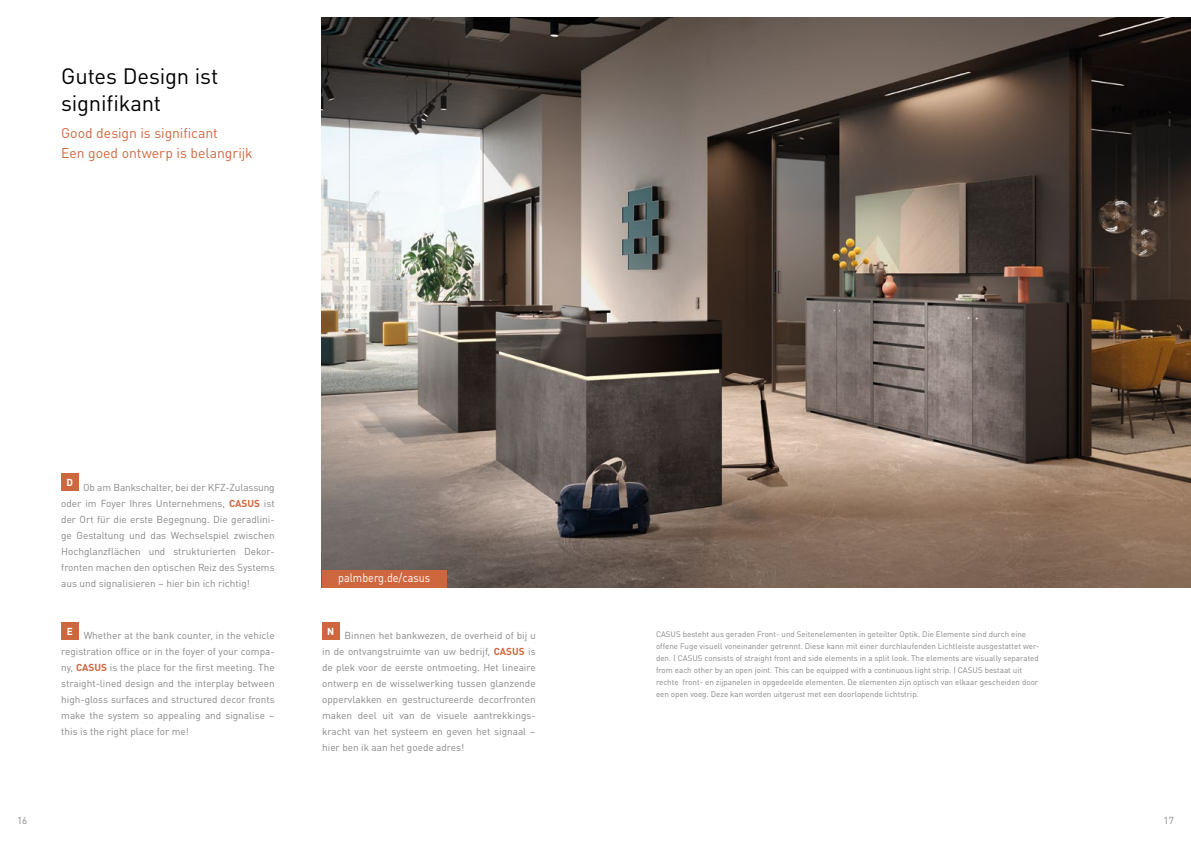
<style>
.page{position:relative;width:1191px;height:842px;background:#fff}
.page>*{position:absolute;margin:0;border:0;box-sizing:border-box;transform-origin:0 0}
.t1{font:22px/27px "DINOT";letter-spacing:-.01em;color:#000}
.t2{font:14px/20px "DINOT";letter-spacing:-.005em;color:#cf673e}
.t3{font:12px "DINOT";color:#fff;scale:.9 1}
.t4{font:10px/16px "DINOT";color:#878787;text-align:justify}
.t5{font:700 10px "DINOT";color:#fff}
.t6{font:8px/12px "DINOT";color:#878787}
.s1{font-weight:700;color:#cf673e}
</style>
<div class="page">
<img style="left:322px;top:17px;width:869px;height:570px">
<div style="left:61px;top:474px;width:17px;height:17px;background:#cf673e"></div>
<div style="left:61px;top:622px;width:17px;height:17px;background:#cf673e"></div>
<div style="left:322px;top:622px;width:17px;height:17px;background:#cf673e"></div>
<div style="left:322px;top:570px;width:125px;height:17px;background:#cf673e"></div>
<h1 class="t1" style="left:61px;top:61px;width:159px">Gutes Design ist signifikant</h1>
<h2 class="t2" style="left:61px;top:122px;width:193px">Good design is significant<br>Een goed ontwerp is belangrijk</h2>
<p class="t4" style="left:17px;top:812px;width:12px">16</p>
<p class="t5" style="left:66px;top:475px;width:8px">D</p>
<p class="t4" style="left:61px;top:478px;width:215px;text-indent:22px">Ob am Bankschalter, bei der KFZ-Zulassung oder im Foyer Ihres Unternehmens, <span class="s1">CASUS</span> ist der Ort für die erste Begegnung. Die geradlini&shy;ge Gestaltung und das Wechselspiel zwischen Hochglanzflächen und strukturierten Dekor&shy;fronten machen den optischen Reiz des Systems aus und signalisieren – hier bin ich richtig!</p>
<p class="t5" style="left:67px;top:623px;width:8px">E</p>
<p class="t4" style="left:61px;top:627px;width:215px;text-indent:23px">Whether at the bank counter, in the vehicle registration office or in the foyer of your compa&shy;ny, <span class="s1">CASUS</span> is the place for the first meeting. The straight-lined design and the interplay between high-gloss surfaces and structured decor fronts make the system so appealing and signalise – this is the right place for me!</p>
<p class="t3" style="left:338px;top:569px;width:104px">palmberg.de/casus</p>
<p class="t5" style="left:327px;top:623px;width:9px">N</p>
<p class="t4" style="left:322px;top:627px;width:215px;text-indent:22px">Binnen het bankwezen, de overheid of bij u in de ontvangstruimte van uw bedrijf, <span class="s1">CASUS</span> is de plek voor de eerste ontmoeting. Het lineaire ontwerp en de wisselwerking tussen glanzende oppervlakken en gestructureerde decorfronten maken deel uit van de visuele aantrekkings&shy;kracht van het systeem en geven het signaal – hier ben ik aan het goede adres!</p>
<p class="t6" style="left:656px;top:627px;width:385px">CASUS besteht aus geraden Front- und Seitenelementen in geteilter Optik. Die Elemente sind durch eine offene Fuge visuell voneinander getrennt. Diese kann mit einer durchlaufenden Lichtleiste ausgestattet wer&shy;den. | CASUS consists of straight front and side elements in a split look. The elements are visually separated from each other by an open joint. This can be equipped with a continuous light strip. | CASUS bestaat uit rechte front- en zijpanelen in opgedeelde elementen. De elementen zijn optisch van elkaar gescheiden door een open voeg. Deze kan worden uitgerust met een doorlopende lichtstrip.</p>
<p class="t4" style="left:1163px;top:812px;width:12px">17</p>
</div>
